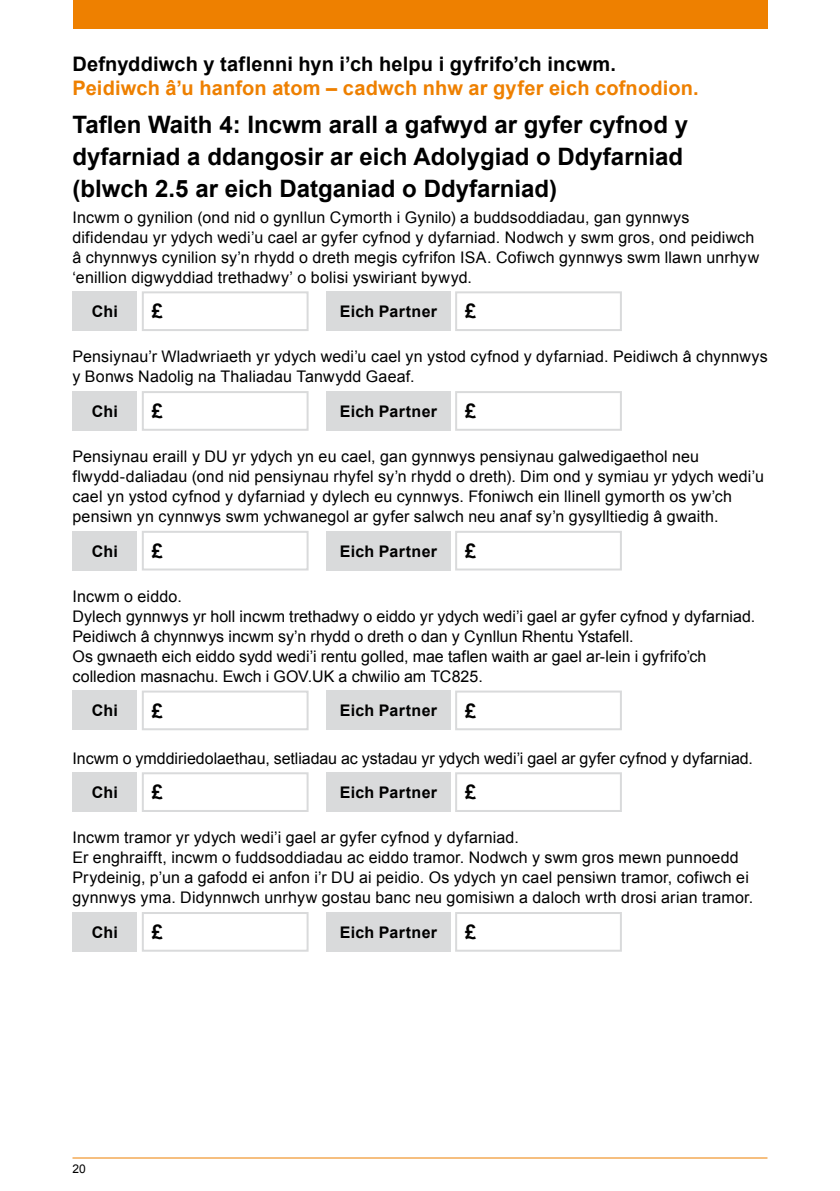
<style>
.page{position:relative;width:840px;height:1191px;background:#fff}
.page>*{position:absolute;margin:0;border:0;box-sizing:border-box;transform-origin:0 0}
.Worksheet_Heading{font:700 24px/32px "Arial";color:#000}
.heading_10pt_bold{font:700 20px/24px "Arial";letter-spacing:.01em;color:#ee8000}
.t1{font:700 20px "Arial";color:#000}
.bodytext_8pt{font:16px/20px "Arial";letter-spacing:.01em;color:#000}
.t2{font:700 16px "Arial";letter-spacing:.015em;color:#000}
.Front_page_detail_te{font:12px "Arial";color:#000}
.s1{color:#000}
</style>
<div class="page">
<hr style="left:72px;top:1157px;width:695px;height:1px;background:#ee8000">
<div style="left:73px;top:0;width:694px;height:28px;background:#ee8000"></div>
<div style="left:72px;top:291px;width:65px;height:40px;background:#d9dadb"></div>
<div style="left:142px;top:291px;width:166px;height:40px;border:2px solid #d9dadb"></div>
<div style="left:326px;top:291px;width:124px;height:40px;background:#d9dadb"></div>
<div style="left:455px;top:291px;width:166px;height:40px;border:2px solid #d9dadb"></div>
<div style="left:72px;top:391px;width:65px;height:40px;background:#d9dadb"></div>
<div style="left:142px;top:391px;width:166px;height:40px;border:2px solid #d9dadb"></div>
<div style="left:326px;top:391px;width:124px;height:40px;background:#d9dadb"></div>
<div style="left:455px;top:391px;width:166px;height:40px;border:2px solid #d9dadb"></div>
<div style="left:72px;top:531px;width:65px;height:39px;background:#d9dadb"></div>
<div style="left:142px;top:531px;width:166px;height:39px;border:2px solid #d9dadb"></div>
<div style="left:326px;top:531px;width:124px;height:39px;background:#d9dadb"></div>
<div style="left:455px;top:531px;width:166px;height:39px;border:2px solid #d9dadb"></div>
<div style="left:72px;top:690px;width:65px;height:40px;background:#d9dadb"></div>
<div style="left:142px;top:690px;width:166px;height:40px;border:2px solid #d9dadb"></div>
<div style="left:326px;top:690px;width:124px;height:40px;background:#d9dadb"></div>
<div style="left:455px;top:690px;width:166px;height:40px;border:2px solid #d9dadb"></div>
<div style="left:72px;top:772px;width:65px;height:40px;background:#d9dadb"></div>
<div style="left:142px;top:772px;width:166px;height:40px;border:2px solid #d9dadb"></div>
<div style="left:326px;top:772px;width:124px;height:40px;background:#d9dadb"></div>
<div style="left:455px;top:772px;width:166px;height:40px;border:2px solid #d9dadb"></div>
<div style="left:72px;top:912px;width:65px;height:39px;background:#d9dadb"></div>
<div style="left:142px;top:912px;width:166px;height:39px;border:2px solid #d9dadb"></div>
<div style="left:326px;top:912px;width:124px;height:39px;background:#d9dadb"></div>
<div style="left:455px;top:912px;width:166px;height:39px;border:2px solid #d9dadb"></div>
<p class="heading_10pt_bold" style="left:72px;top:53px;width:627px"><span class="s1">Defnyddiwch y taflenni hyn i’ch helpu i gyfrifo’ch incwm.<br></span>Peidiwch â’u hanfon atom – cadwch nhw ar gyfer eich cofnodion.</p>
<p class="Worksheet_Heading" style="left:72px;top:109px;width:616px">Taflen Waith 4: Incwm arall a gafwyd ar gyfer cyfnod y dyfarniad a ddangosir ar eich Adolygiad o Ddyfarniad (blwch 2.5 ar eich Datganiad o Ddyfarniad)</p>
<p class="bodytext_8pt" style="left:72px;top:207px;width:687px">Incwm o gynilion (ond nid o gynllun Cymorth i Gynilo) a buddsoddiadau, gan gynnwys difidendau yr ydych wedi’u cael ar gyfer cyfnod y dyfarniad. Nodwch y swm gros, ond peidiwch â chynnwys cynilion sy’n rhydd o dreth megis cyfrifon ISA. Cofiwch gynnwys swm llawn unrhyw ‘enillion digwyddiad trethadwy’ o bolisi yswiriant bywyd.</p>
<p class="t2" style="left:92px;top:301px;width:28px">Chi</p>
<p class="t1" style="left:152px;top:298px;width:13px">£</p>
<p class="t2" style="left:339px;top:301px;width:99px">Eich Partner</p>
<p class="t1" style="left:465px;top:298px;width:13px">£</p>
<p class="bodytext_8pt" style="left:72px;top:347px;width:696px">Pensiynau’r Wladwriaeth yr ydych wedi’u cael yn ystod cyfnod y dyfarniad. Peidiwch â chynnwys y Bonws Nadolig na Thaliadau Tanwydd Gaeaf.</p>
<p class="t2" style="left:92px;top:400px;width:28px">Chi</p>
<p class="t1" style="left:152px;top:398px;width:13px">£</p>
<p class="t2" style="left:339px;top:400px;width:99px">Eich Partner</p>
<p class="t1" style="left:465px;top:398px;width:13px">£</p>
<p class="bodytext_8pt" style="left:72px;top:447px;width:692px">Pensiynau eraill y DU yr ydych yn eu cael, gan gynnwys pensiynau galwedigaethol neu flwydd-daliadau (ond nid pensiynau rhyfel sy’n rhydd o dreth). Dim ond y symiau yr ydych wedi’u cael yn ystod cyfnod y dyfarniad y dylech eu cynnwys. Ffoniwch ein llinell gymorth os yw’ch pensiwn yn cynnwys swm ychwanegol ar gyfer salwch neu anaf sy’n gysylltiedig â gwaith.</p>
<p class="t2" style="left:92px;top:540px;width:28px">Chi</p>
<p class="t1" style="left:152px;top:538px;width:13px">£</p>
<p class="t2" style="left:339px;top:540px;width:99px">Eich Partner</p>
<p class="t1" style="left:465px;top:538px;width:13px">£</p>
<p class="bodytext_8pt" style="left:72px;top:586px;width:684px">Incwm o eiddo.<br>Dylech gynnwys yr holl incwm trethadwy o eiddo yr ydych wedi’i gael ar gyfer cyfnod y dyfarniad.<br>Peidiwch â chynnwys incwm sy’n rhydd o dreth o dan y Cynllun Rhentu Ystafell.<br>Os gwnaeth eich eiddo sydd wedi’i rentu golled, mae taflen waith ar gael ar-lein i gyfrifo’ch colledion masnachu. Ewch i GOV.UK a chwilio am TC825.</p>
<p class="t2" style="left:92px;top:700px;width:28px">Chi</p>
<p class="t1" style="left:152px;top:697px;width:13px">£</p>
<p class="t2" style="left:339px;top:700px;width:99px">Eich Partner</p>
<p class="t1" style="left:465px;top:697px;width:13px">£</p>
<p class="bodytext_8pt" style="left:72px;top:748px;width:681px">Incwm o ymddiriedolaethau, setliadau ac ystadau yr ydych wedi’i gael ar gyfer cyfnod y dyfarniad.</p>
<p class="t2" style="left:92px;top:782px;width:28px">Chi</p>
<p class="t1" style="left:152px;top:779px;width:13px">£</p>
<p class="t2" style="left:339px;top:782px;width:99px">Eich Partner</p>
<p class="t1" style="left:465px;top:779px;width:13px">£</p>
<p class="bodytext_8pt" style="left:72px;top:828px;width:681px">Incwm tramor yr ydych wedi’i gael ar gyfer cyfnod y dyfarniad.<br>Er enghraifft, incwm o fuddsoddiadau ac eiddo tramor. Nodwch y swm gros mewn punnoedd Prydeinig, p’un a gafodd ei anfon i’r DU ai peidio. Os ydych yn cael pensiwn tramor, cofiwch ei gynnwys yma. Didynnwch unrhyw gostau banc neu gomisiwn a daloch wrth drosi arian tramor.</p>
<p class="t2" style="left:92px;top:921px;width:28px">Chi</p>
<p class="t1" style="left:152px;top:919px;width:13px">£</p>
<p class="t2" style="left:339px;top:921px;width:99px">Eich Partner</p>
<p class="t1" style="left:465px;top:919px;width:13px">£</p>
<p class="Front_page_detail_te" style="left:72px;top:1160px;width:15px">20</p>
</div>
